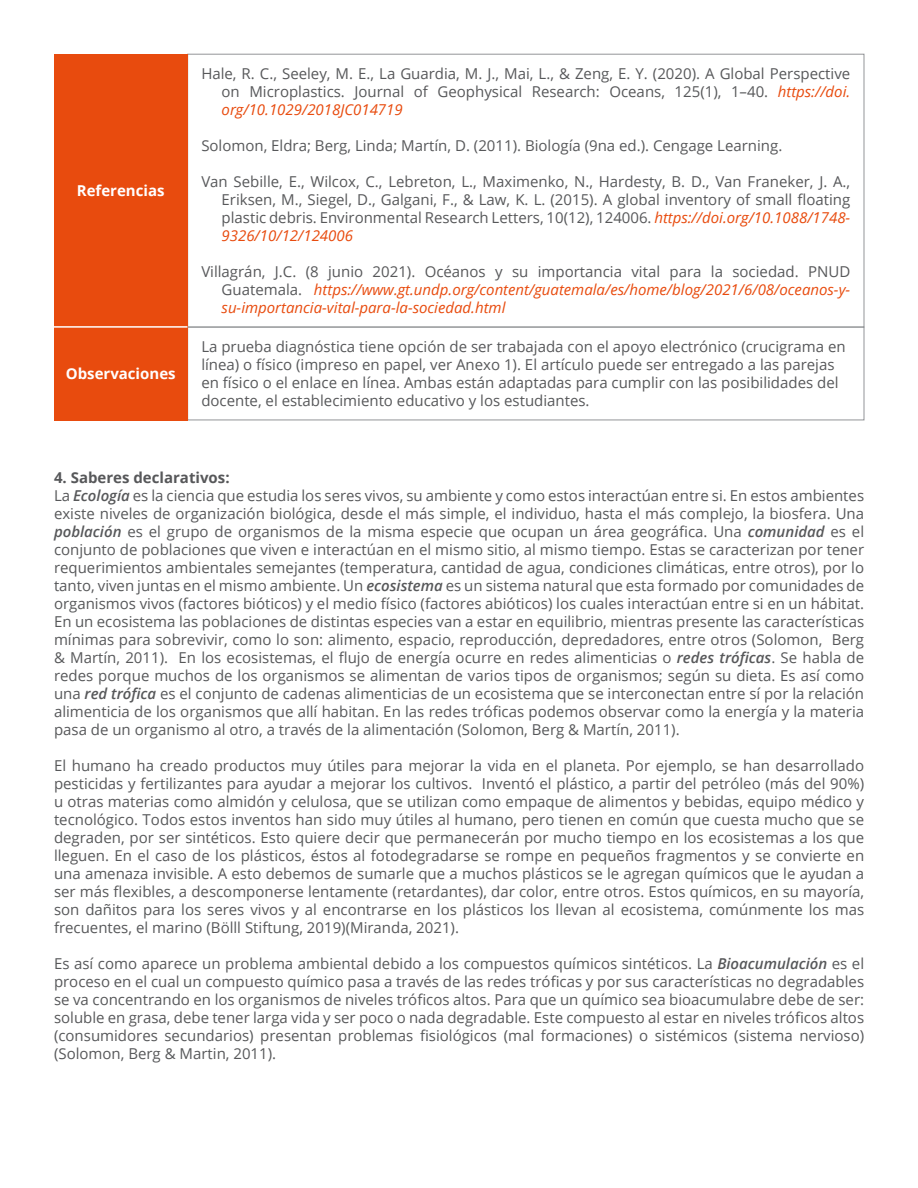
<style>
.page{position:relative;width:918px;height:1188px;background:#fff}
.page>*{position:absolute;margin:0;border:0;box-sizing:border-box;transform-origin:0 0}
.Texto_Normal{font:15px/18px "Open Sans";color:#57585a;text-align:justify}
.Texto_Normal-2{font:italic 15px/18px "Open Sans";color:#e84b0e;text-align:justify}
.Subtítulo{font:700 15px "Open Sans";color:#fff}
.Subtítulo-2{font:700 15px "Open Sans";color:#57585a}
.s1{font-style:italic;color:#e84b0e}
.s2{font-style:normal;color:#57585a}
.s3{font-weight:600;font-style:italic}
</style>
<div class="page">
<div style="left:187px;top:54px;width:677px;height:273px;border:1px solid #939598"></div>
<div style="left:187px;top:327px;width:677px;height:93px;border:1px solid #939598"></div>
<div style="left:54px;top:54px;width:133px;height:273px;background:#e84b0e"></div>
<div style="left:54px;top:327px;width:133px;height:93px;background:#e84b0e"></div>
<hr style="left:54px;top:326px;width:133px;height:2px;background:#fff">
<p class="Subtítulo" style="left:77px;top:180px;width:89px">Referencias</p>
<p class="Subtítulo" style="left:66px;top:363px;width:111px">Observaciones</p>
<p class="Texto_Normal" style="left:222px;top:65px;width:630px;text-indent:-20px">Hale, R. C., Seeley, M. E., La Guardia, M. J., Mai, L., &amp; Zeng, E. Y. (2020). A Global Perspective on Microplastics. Journal of Geophysical Research: Oceans, 125(1), 1–40. <span class="s1">https://doi. org/10.1029/2018JC014719</span></p>
<p class="Texto_Normal" style="left:201px;top:137px;width:583px">Solomon, Eldra; Berg, Linda; Martín, D. (2011). Biología (9na ed.). Cengage Learning.</p>
<p class="Texto_Normal" style="left:222px;top:173px;width:630px;text-indent:-20px">Van Sebille, E., Wilcox, C., Lebreton, L., Maximenko, N., Hardesty, B. D., Van Franeker, J. A., Eriksen, M., Siegel, D., Galgani, F., &amp; Law, K. L. (2015). A global inventory of small floating plastic debris. Environmental Research Letters, 10(12), 124006. <span class="s1">https://doi.org/10.1088/1748- 9326/10/12/124006</span></p>
<p class="Texto_Normal-2" style="left:222px;top:263px;width:630px;text-indent:-20px"><span class="s2">Villagrán, J.C. (8 junio 2021). Océanos y su importancia vital para la sociedad. PNUD Guatemala.</span> https://www.gt.undp.org/content/guatemala/es/home/blog/2021/6/08/oceanos-y&shy;su-importancia-vital-para-la-sociedad.html</p>
<p class="Texto_Normal" style="left:201px;top:337px;width:646px;text-align:left">La prueba diagnóstica tiene opción de ser trabajada con el apoyo electrónico (crucigrama en línea) o físico (impreso en papel, ver Anexo 1). El artículo puede ser entregado a las parejas en físico o el enlace en línea. Ambas están adaptadas para cumplir con las posibilidades del docente, el establecimiento educativo y los estudiantes.</p>
<p class="Subtítulo-2" style="left:54px;top:467px;width:177px">4. Saberes declarativos:</p>
<p class="Texto_Normal" style="left:54px;top:486px;width:812px">La <span class="s3">Ecología</span> es la ciencia que estudia los seres vivos, su ambiente y como estos interactúan entre si. En estos ambientes existe niveles de organización biológica, desde el más simple, el individuo, hasta el más complejo, la biosfera. Una <span class="s3">población</span> es el grupo de organismos de la misma especie que ocupan un área geográfica. Una <span class="s3">comunidad</span> es el conjunto de poblaciones que viven e interactúan en el mismo sitio, al mismo tiempo. Estas se caracterizan por tener requerimientos ambientales semejantes (temperatura, cantidad de agua, condiciones climáticas, entre otros), por lo tanto, viven juntas en el mismo ambiente. Un <span class="s3">ecosistema</span> es un sistema natural que esta formado por comunidades de organismos vivos (factores bióticos) y el medio físico (factores abióticos) los cuales interactúan entre si en un hábitat.<br>En un ecosistema las poblaciones de distintas especies van a estar en equilibrio, mientras presente las características mínimas para sobrevivir, como lo son: alimento, espacio, reproducción, depredadores, entre otros (Solomon, Berg &amp; Martín, 2011). En los ecosistemas, el flujo de energía ocurre en redes alimenticias o <span class="s3">redes tróficas</span>. Se habla de redes porque muchos de los organismos se alimentan de varios tipos de organismos; según su dieta. Es así como una <span class="s3">red trófica</span> es el conjunto de cadenas alimenticias de un ecosistema que se interconectan entre sí por la relación alimenticia de los organismos que allí habitan. En las redes tróficas podemos observar como la energía y la materia pasa de un organismo al otro, a través de la alimentación (Solomon, Berg &amp; Martín, 2011).</p>
<p class="Texto_Normal" style="left:54px;top:756px;width:812px">El humano ha creado productos muy útiles para mejorar la vida en el planeta. Por ejemplo, se han desarrollado pesticidas y fertilizantes para ayudar a mejorar los cultivos. Inventó el plástico, a partir del petróleo (más del 90%) u otras materias como almidón y celulosa, que se utilizan como empaque de alimentos y bebidas, equipo médico y tecnológico. Todos estos inventos han sido muy útiles al humano, pero tienen en común que cuesta mucho que se degraden, por ser sintéticos. Esto quiere decir que permanecerán por mucho tiempo en los ecosistemas a los que lleguen. En el caso de los plásticos, éstos al fotodegradarse se rompe en pequeños fragmentos y se convierte en una amenaza invisible. A esto debemos de sumarle que a muchos plásticos se le agregan químicos que le ayudan a ser más flexibles, a descomponerse lentamente (retardantes), dar color, entre otros. Estos químicos, en su mayoría, son dañitos para los seres vivos y al encontrarse en los plásticos los llevan al ecosistema, comúnmente los mas frecuentes, el marino (Bölll Stiftung, 2019)(Miranda, 2021).</p>
<p class="Texto_Normal" style="left:54px;top:954px;width:812px">Es así como aparece un problema ambiental debido a los compuestos químicos sintéticos. La <span class="s3">Bioacumulación</span> es el proceso en el cual un compuesto químico pasa a través de las redes tróficas y por sus características no degradables se va concentrando en los organismos de niveles tróficos altos. Para que un químico sea bioacumulabre debe de ser: soluble en grasa, debe tener larga vida y ser poco o nada degradable. Este compuesto al estar en niveles tróficos altos (consumidores secundarios) presentan problemas fisiológicos (mal formaciones) o sistémicos (sistema nervioso) (Solomon, Berg &amp; Martin, 2011).</p>
</div>
